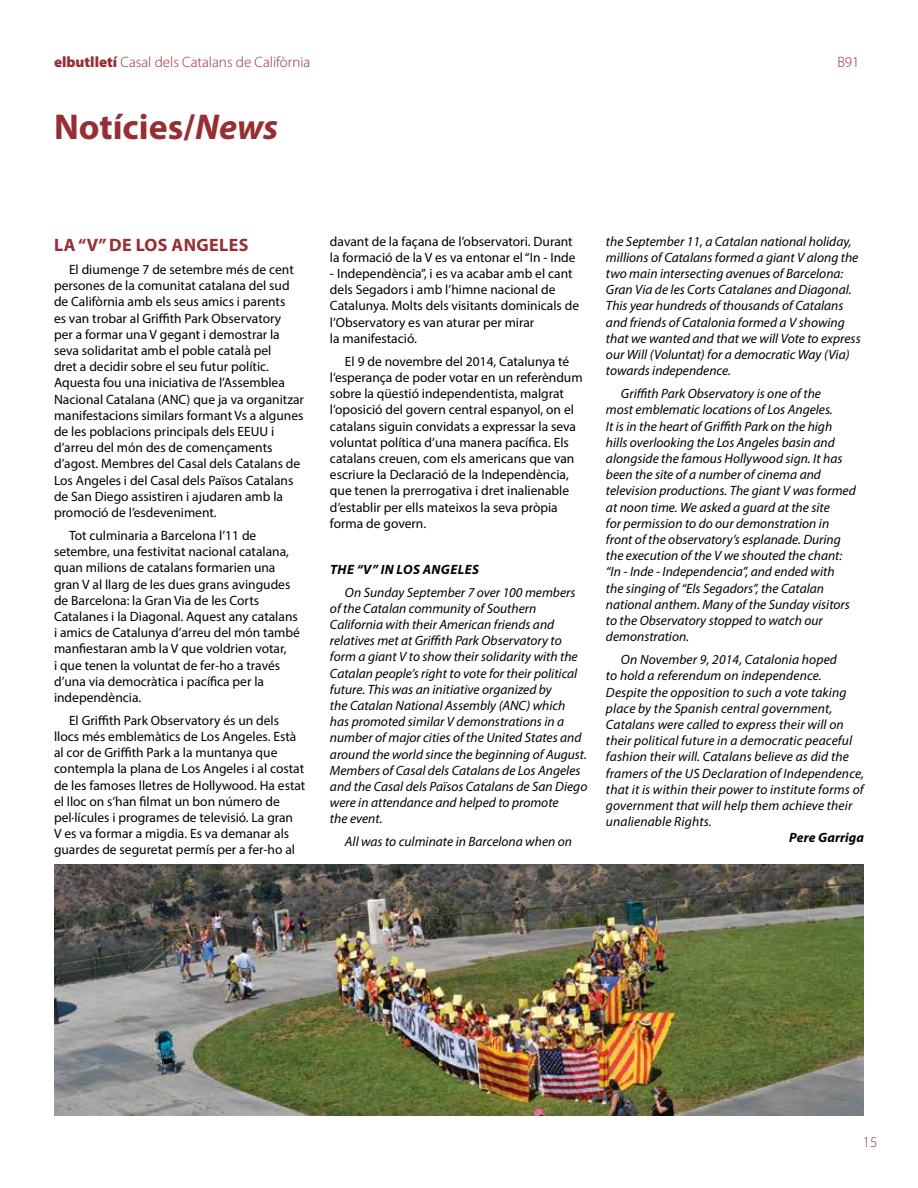
<style>
.page{position:relative;width:918px;height:1188px;background:#fff}
.page>*{position:absolute;margin:0;border:0;box-sizing:border-box;transform-origin:0 0}
.t1{font:700 36px "Myriad Pro";color:#962e34}
.t2{font:700 18px "Myriad Pro";letter-spacing:.02em;color:#962e34}
.t3{font:300 15px "Myriad Pro";color:#962e34}
.t4{font:13.5px/16.2px "Myriad Pro";color:#000}
.t5{font:italic 13.5px/16.2px "Myriad Pro";color:#000}
.t6{font:italic 700 13.5px "Myriad Pro";letter-spacing:.02em;color:#000}
.s1{font-weight:900}
.s2{font-style:italic}
</style>
<div class="page">
<img style="left:54px;top:864px;width:810px;height:252px">
<p class="t3" style="left:54px;top:54px;width:258px"><span class="s1">elbutlletí</span> Casal dels Catalans de Califòrnia</p>
<p class="t3" style="left:837px;top:54px;width:24px">B91</p>
<h1 class="t1" style="left:54px;top:104px;width:226px">Notícies/<span class="s2">News</span></h1>
<h2 class="t2" style="left:54px;top:233px;width:196px">LA “V” DE LOS ANGELES</h2>
<p class="t4" style="left:54px;top:261px;width:252px;text-indent:15px">El diumenge 7 de setembre més de cent persones de la comunitat catalana del sud de Califòrnia amb els seus amics i parents<br>es van trobar al Griffith Park Observatory<br>per a formar una V gegant i demostrar la seva solidaritat amb el poble català pel<br>dret a decidir sobre el seu futur polític.<br>Aquesta fou una iniciativa de l’Assemblea Nacional Catalana (ANC) que ja va organitzar manifestacions similars formant Vs a algunes de les poblacions principals dels EEUU i d’arreu del món des de començaments d’agost. Membres del Casal dels Catalans de Los Angeles i del Casal dels Països Catalans de San Diego assistiren i ajudaren amb la promoció de l’esdeveniment.</p>
<p class="t4" style="left:54px;top:527px;width:247px;text-indent:15px">Tot culminaria a Barcelona l’11 de setembre, una festivitat nacional catalana, quan milions de catalans formarien una gran V al llarg de les dues grans avingudes de Barcelona: la Gran Via de les Corts Catalanes i la Diagonal. Aquest any catalans i amics de Catalunya d’arreu del món també manfiestaran amb la V que voldrien votar,<br>i que tenen la voluntat de fer-ho a través d’una via democràtica i pacífica per la independència.</p>
<p class="t4" style="left:54px;top:712px;width:253px;text-indent:15px">El Griffith Park Observatory és un dels llocs més emblemàtics de Los Angeles. Està al cor de Griffith Park a la muntanya que contempla la plana de Los Angeles i al costat de les famoses lletres de Hollywood. Ha estat el lloc on s’han filmat un bon número de pel·lícules i programes de televisió. La gran<br>V es va formar a migdia. Es va demanar als guardes de seguretat permís per a fer-ho al</p>
<p class="t4" style="left:330px;top:233px;width:247px">davant de la façana de l’observatori. Durant la formació de la V es va entonar el “In - Inde</p>
<p class="t4" style="left:330px;top:265px;width:251px">- Independència”, i es va acabar amb el cant dels Segadors i amb l’himne nacional de Catalunya. Molts dels visitants dominicals de l’Observatory es van aturar per mirar<br>la manifestació.</p>
<p class="t4" style="left:330px;top:353px;width:254px;text-indent:15px">El 9 de novembre del 2014, Catalunya té l’esperança de poder votar en un referèndum sobre la qüestió independentista, malgrat l’oposició del govern central espanyol, on el catalans siguin convidats a expressar la seva voluntat política d’una manera pacífica. Els catalans creuen, com els americans que van escriure la Declaració de la Independència, que tenen la prerrogativa i dret inalienable d’establir per ells mateixos la seva pròpia forma de govern.</p>
<p class="t6" style="left:330px;top:560px;width:150px">THE “V” IN LOS ANGELES</p>
<p class="t5" style="left:330px;top:584px;width:259px;text-indent:15px">On Sunday September 7 over 100 members of the Catalan community of Southern California with their American friends and relatives met at Griffith Park Observatory to form a giant V to show their solidarity with the Catalan people’s right to vote for their political future. This was an initiative organized by<br>the Catalan National Assembly (ANC) which has promoted similar V demonstrations in a number of major cities of the United States and around the world since the beginning of August.<br>Members of Casal dels Catalans de Los Angeles and the Casal dels Països Catalans de San Diego were in attendance and helped to promote<br>the event.</p>
<p class="t5" style="left:345px;top:834px;width:229px">All was to culminate in Barcelona when on</p>
<p class="t5" style="left:606px;top:233px;width:256px">the September 11, a Catalan national holiday, millions of Catalans formed a giant V along the two main intersecting avenues of Barcelona:<br>Gran Via de les Corts Catalanes and Diagonal.<br>This year hundreds of thousands of Catalans and friends of Catalonia formed a V showing that we wanted and that we will Vote to express our Will (Voluntat) for a democratic Way (Via) towards independence.</p>
<p class="t5" style="left:606px;top:385px;width:251px;text-indent:15px">Griffith Park Observatory is one of the<br>most emblematic locations of Los Angeles.<br>It is in the heart of Griffith Park on the high hills overlooking the Los Angeles basin and alongside the famous Hollywood sign. It has been the site of a number of cinema and television productions. The giant V was formed at noon time. We asked a guard at the site<br>for permission to do our demonstration in front of the observatory’s esplanade. During the execution of the V we shouted the chant: “In - Inde - Independencia”, and ended with<br>the singing of “Els Segadors”, the Catalan national anthem. Many of the Sunday visitors to the Observatory stopped to watch our demonstration.</p>
<p class="t5" style="left:606px;top:651px;width:260px;text-indent:15px">On November 9, 2014, Catalonia hoped<br>to hold a referendum on independence.<br>Despite the opposition to such a vote taking place by the Spanish central government, Catalans were called to express their will on their political future in a democratic peaceful fashion their will. Catalans believe as did the framers of the US Declaration of Independence, that it is within their power to institute forms of government that will help them achieve their unalienable Rights.</p>
<p class="t6" style="left:789px;top:829px;width:76px">Pere Garriga</p>
<p class="t3" style="left:863px;top:1134px;width:16px">15</p>
</div>
